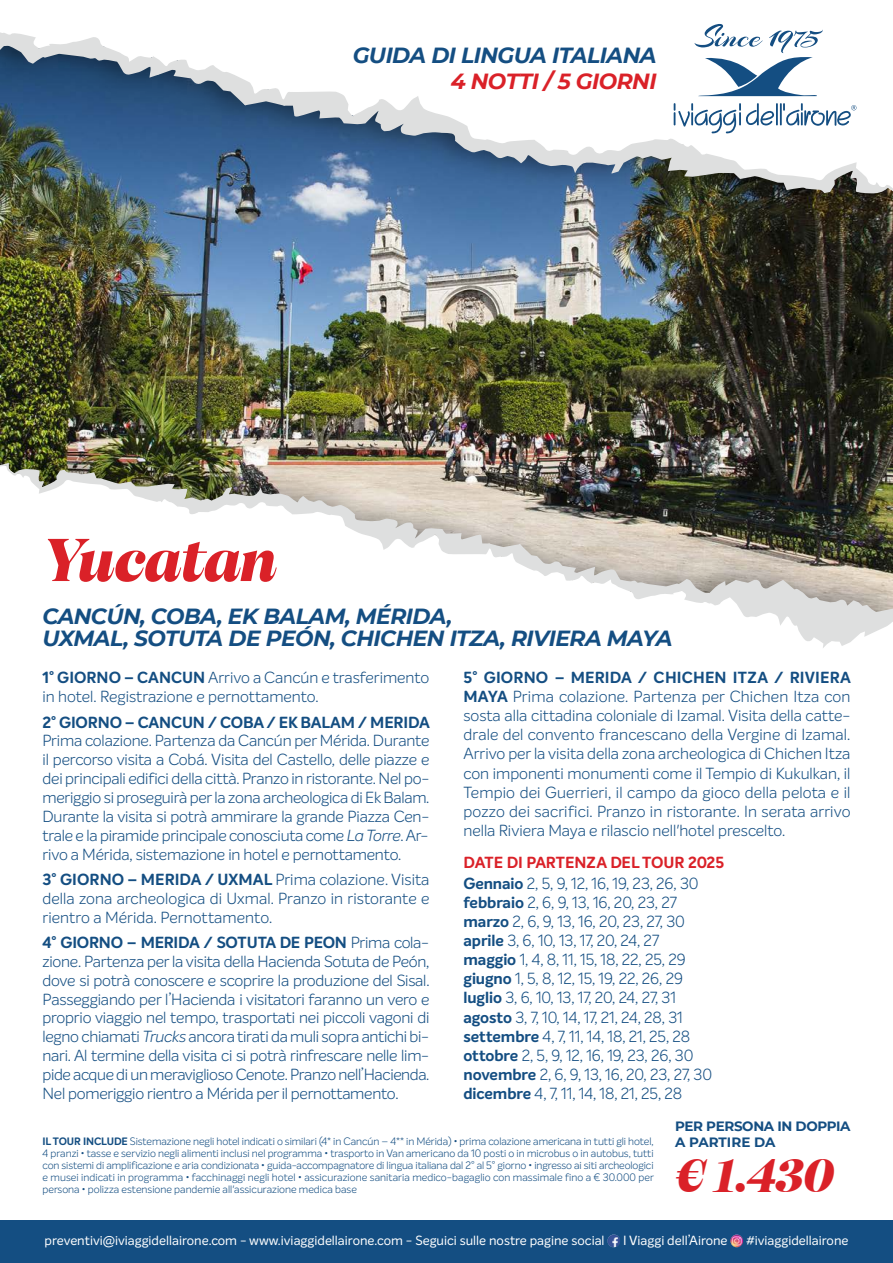
<style>
.page{position:relative;width:893px;height:1263px;background:#fff}
.page>*{position:absolute;margin:0;border:0;box-sizing:border-box;transform-origin:0 0}
.t1{font:61.95px "Cotford Display Bold Italic";letter-spacing:-.015em;color:#da2128}
.t2{font:48px "Cotford Display Bold Italic";color:#da2128}
.t3{font:italic 700 21.9px/21.8px "Montserrat";letter-spacing:-.025em;color:#144e82}
.t4{font:italic 700 21.9px "Montserrat";letter-spacing:-.025em;color:#da2128}
.t5{font:300 15.75px/19px "Intelo";letter-spacing:-.005em;color:#144e82;text-align:justify}
.t6{font:700 15.75px/21.1px "Intelo";letter-spacing:-.01em;color:#da2128}
.t7{font:700 15.75px "Intelo";letter-spacing:-.01em;color:#144e82}
.t8{font:700 13.5px/16.2px "Montserrat";letter-spacing:-.025em;color:#144e82}
.t9{font:13.05px "Intelo";color:#fff}
.t10{font:300 10.5px/12px "Intelo";color:#144e82;text-align:justify}
.s1{font-weight:700}
.s2{font-style:italic}
.s3{color:#144e82}
.s4{font-weight:300;color:#144e82}
</style>
<div class="page">
<img style="left:0;top:262px;width:893px;height:160px">
<img style="left:0;top:201px;width:893px;height:61px">
<svg style="left:0;top:23px;width:893px;height:178px"></svg>
<img style="left:0;top:422px;width:893px;height:41px">
<svg style="left:0;top:463px;width:893px;height:185px"></svg>
<div style="left:0;top:1220px;width:893px;height:43px;background:#144e82"></div>
<svg style="left:607px;top:1234px;width:13px;height:13px"></svg>
<svg style="left:730px;top:1234px;width:13px;height:13px"></svg>
<hr style="left:776px;top:103px;width:2px;height:22px;background:#144e82">
<hr style="left:780px;top:103px;width:2px;height:22px;background:#144e82">
<svg style="left:674px;top:103px;width:100px;height:30px"></svg>
<svg style="left:783px;top:103px;width:73px;height:23px"></svg>
<svg style="left:694px;top:24px;width:129px;height:72px"></svg>
<h3 class="t3" style="left:353px;top:44px;width:305px">GUIDA DI LINGUA ITALIANA</h3>
<h3 class="t4" style="left:451px;top:68px;width:207px">4 NOTTI / 5 GIORNI</h3>
<h1 class="t1" style="left:42px;top:534px;width:236px">Yucatan</h1>
<h3 class="t3" style="left:42px;top:605px;width:631px">CANCÚN, COBA, EK BALAM, MÉRIDA,<br>UXMAL, SOTUTA DE PEÓN, CHICHEN ITZA, RIVIERA MAYA</h3>
<p class="t5" style="left:43px;top:669px;width:388px"><span class="s1">1° GIORNO – CANCUN</span> Arrivo a Cancún e trasferimento in hotel. Registrazione e pernottamento.</p>
<p class="t7" style="left:43px;top:715px;width:389px">2° GIORNO – CANCUN / COBA / EK BALAM / MERIDA</p>
<p class="t5" style="left:43px;top:732px;width:388px">Prima colazione. Partenza da Cancún per Mérida. Durante il percorso visita a Cobá. Visita del Castello, delle piazze e dei principali edifici della città. Pranzo in ristorante. Nel po&shy;meriggio si proseguirà per la zona archeologica di Ek Balam.<br>Durante la visita si potrà ammirare la grande Piazza Cen&shy;trale e la piramide principale conosciuta come <span class="s2">La Torre</span>. Ar&shy;rivo a Mérida, sistemazione in hotel e pernottamento.</p>
<p class="t5" style="left:43px;top:871px;width:388px"><span class="s1">3° GIORNO – MERIDA / UXMAL</span> Prima colazione. Visita della zona archeologica di Uxmal. Pranzo in ristorante e rientro a Mérida. Pernottamento.</p>
<p class="t5" style="left:43px;top:934px;width:388px"><span class="s1">4° GIORNO – MERIDA / SOTUTA DE PEON</span> Prima cola&shy;zione. Partenza per la visita della Hacienda Sotuta de Peón, dove si potrà conoscere e scoprire la produzione del Sisal.<br>Passeggiando per l’Hacienda i visitatori faranno un vero e proprio viaggio nel tempo, trasportati nei piccoli vagoni di legno chiamati <span class="s2">Trucks</span> ancora tirati da muli sopra antichi bi&shy;nari. Al termine della visita ci si potrà rinfrescare nelle lim&shy;pide acque di un meraviglioso Cenote. Pranzo nell’Hacienda.<br>Nel pomeriggio rientro a Mérida per il pernottamento.</p>
<p class="t5" style="left:463px;top:669px;width:389px"><span class="s1">5° GIORNO – MERIDA / CHICHEN ITZA / RIVIERA MAYA</span> Prima colazione. Partenza per Chichen Itza con sosta alla cittadina coloniale di Izamal. Visita della catte&shy;drale del convento francescano della Vergine di Izamal.<br>Arrivo per la visita della zona archeologica di Chichen Itza con imponenti monumenti come il Tempio di Kukulkan, il Tempio dei Guerrieri, il campo da gioco della pelota e il pozzo dei sacrifici. Pranzo in ristorante. In serata arrivo nella Riviera Maya e rilascio nell'hotel prescelto.</p>
<p class="t6" style="left:463px;top:853px;width:262px">DATE DI PARTENZA DEL TOUR 2025<br><span class="s3">Gennaio</span> <span class="s4">2, 5, 9, 12, 16, 19, 23, 26, 30</span></p>
<p class="t5" style="left:463px;top:894px;width:250px;text-align:left"><span class="s1">febbraio</span> 2, 6, 9, 13, 16, 20, 23, 27 <span class="s1">marzo</span> 2, 6, 9, 13, 16, 20, 23, 27, 30 <span class="s1">aprile</span> 3, 6, 10, 13, 17, 20, 24, 27 <span class="s1">maggio</span> 1, 4, 8, 11, 15, 18, 22, 25, 29 <span class="s1">giugno</span> 1, 5, 8, 12, 15, 19, 22, 26, 29 <span class="s1">luglio</span> 3, 6, 10, 13, 17, 20, 24, 27, 31 <span class="s1">agosto</span> 3, 7, 10, 14, 17, 21, 24, 28, 31 <span class="s1">settembre</span> 4, 7, 11, 14, 18, 21, 25, 28 <span class="s1">ottobre</span> 2, 5, 9, 12, 16, 19, 23, 26, 30 <span class="s1">novembre</span> 2, 6, 9, 13, 16, 20, 23, 27, 30 <span class="s1">dicembre</span> 4, 7, 11, 14, 18, 21, 25, 28</p>
<p class="t10" style="left:43px;top:1136px;width:613px"><span class="s1">IL TOUR INCLUDE</span> Sistemazione negli hotel indicati o similari (4* in Cancún – 4** in Mérida) • prima colazione americana in tutti gli hotel, 4 pranzi • tasse e servizio negli alimenti inclusi nel programma • trasporto in Van americano da 10 posti o in microbus o in autobus, tutti con sistemi di amplificazione e aria condizionata • guida-accompagnatore di lingua italiana dal 2° al 5° giorno • ingresso ai siti archeologici e musei indicati in programma • facchinaggi negli hotel • assicurazione sanitaria medico-bagaglio con massimale fino a € 30.000 per persona • polizza estensione pandemie all'assicurazione medica base</p>
<p class="t8" style="left:675px;top:1118px;width:177px">PER PERSONA IN DOPPIA<br>A PARTIRE DA</p>
<h2 class="t2" style="left:675px;top:1155px;width:160px">€ 1.430</h2>
<p class="t9" style="left:45px;top:1234px;width:562px">preventivi@iviaggidellairone.com - www.iviaggidellairone.com - Seguici sulle nostre pagine social</p>
<p class="t9" style="left:623px;top:1234px;width:106px">I Viaggi dell’Airone</p>
<p class="t9" style="left:746px;top:1234px;width:104px">#iviaggidellairone</p>
</div>
